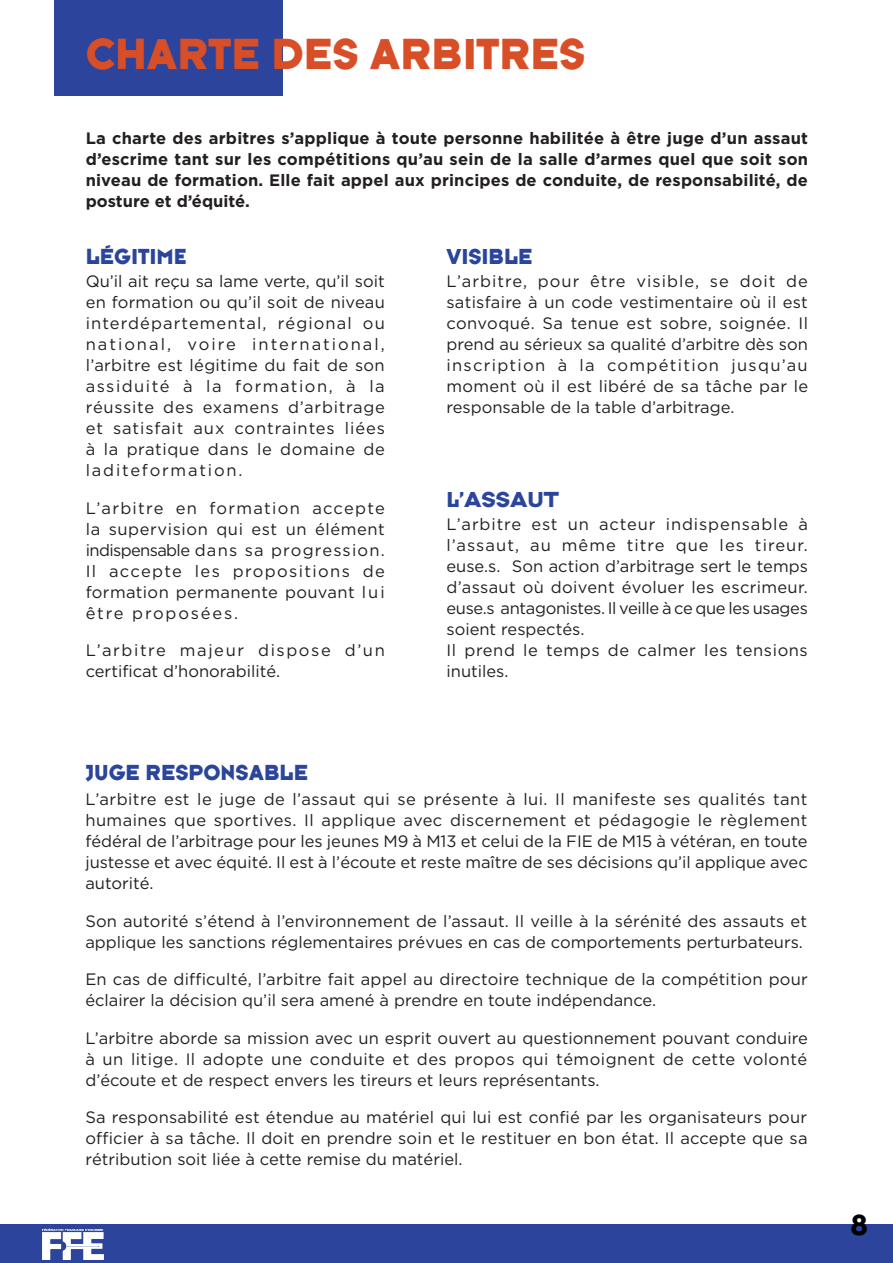
<style>
.page{position:relative;width:893px;height:1263px;background:#fff}
.page>*{position:absolute;margin:0;border:0;box-sizing:border-box;transform-origin:0 0}
.t1{font:45px "Typeface Six";color:#d84e27}
.t2{font:30px "Typeface Six";color:#000001}
.t3{font:22.5px "Typeface Six";color:#2b459b}
.t4{font:16.5px/21px "Gotham";letter-spacing:.01em;color:#231f20}
.t5{font:700 16.5px/21px "Gotham";letter-spacing:.015em;color:#231f20}
.t6{font:16.5px "Gotham";letter-spacing:.03em;color:#231f20}
.t7{font:16.5px/21px "Gotham";letter-spacing:-.02em;color:#231f20}
.t8{font:16.5px "Gotham";letter-spacing:.035em;color:#231f20}
.t9{font:16.5px "Gotham";letter-spacing:.08em;color:#231f20}
.t10{font:16.5px/21px "Gotham";letter-spacing:.04em;color:#231f20}
.t11{font:16.5px "Gotham";letter-spacing:.06em;color:#231f20}
.t12{font:16.5px "Gotham";letter-spacing:.055em;color:#231f20}
.t13{font:16.5px "Gotham";letter-spacing:.05em;color:#231f20}
.t14{font:16.5px "Gotham";letter-spacing:.11em;color:#231f20}
.t15{font:16.5px "Gotham";letter-spacing:.045em;color:#231f20}
.t16{font:16.5px "Gotham";letter-spacing:.12em;color:#231f20}
.t17{font:16.5px "Gotham";letter-spacing:.085em;color:#231f20}
.t18{font:16.5px "Gotham";letter-spacing:.095em;color:#231f20}
.t19{font:16.5px "Gotham";letter-spacing:.09em;color:#231f20}
</style>
<div class="page">
<div style="left:54px;top:0;width:228px;height:95px;background:#2d449c"></div>
<div style="left:0;top:1225px;width:893px;height:38px;background:#2d449c"></div>
<img style="left:43px;top:1228px;width:61px;height:31px">
<p class="t1" style="left:86px;top:26px;width:501px">CHARTE DES ARBITRES</p>
<p class="t5" style="left:86px;top:127px;width:724px">La charte des arbitres s’applique à toute personne habilitée à être juge d’un assaut</p>
<p class="t5" style="left:86px;top:148px;width:724px">d’escrime tant sur les compétitions qu’au sein de la salle d’armes quel que soit son niveau de formation. Elle fait appel aux principes de conduite, de responsabilité, de</p>
<p class="t5" style="left:86px;top:190px;width:166px">posture et d’équité.</p>
<p class="t3" style="left:446px;top:243px;width:88px">VISIBLE</p>
<p class="t11" style="left:446px;top:272px;width:363px">L’arbitre, pour être visible, se doit de</p>
<p class="t4" style="left:446px;top:291px;width:363px;text-align:justify">satisfaire à un code vestimentaire où il est convoqué. Sa tenue est sobre, soignée. Il prend au sérieux sa qualité d’arbitre dès son</p>
<p class="t9" style="left:446px;top:356px;width:363px">inscription à la compétition jusqu’au</p>
<p class="t4" style="left:446px;top:375px;width:363px">moment où il est libéré de sa tâche par le</p>
<p class="t4" style="left:446px;top:396px;width:289px">responsable de la table d’arbitrage.</p>
<p class="t3" style="left:86px;top:243px;width:102px">LÉGITIME</p>
<p class="t4" style="left:86px;top:270px;width:301px;text-align:justify">Qu’il ait reçu sa lame verte, qu’il soit en formation ou qu’il soit de niveau interdépartemental, régional ou</p>
<p class="t16" style="left:86px;top:335px;width:301px">national, voire international,</p>
<p class="t4" style="left:86px;top:354px;width:301px">l’arbitre est légitime du fait de son</p>
<p class="t19" style="left:86px;top:377px;width:301px">assiduité à la formation, à la</p>
<p class="t15" style="left:86px;top:398px;width:301px">réussite des examens d’arbitrage</p>
<p class="t10" style="left:86px;top:417px;width:301px">et satisfait aux contraintes liées à la pratique dans le domaine de</p>
<p class="t14" style="left:86px;top:461px;width:158px">laditeformation.</p>
<p class="t9" style="left:86px;top:499px;width:301px">L’arbitre en formation accepte</p>
<p class="t8" style="left:86px;top:520px;width:301px">la supervision qui est un élément</p>
<p class="t13" style="left:86px;top:541px;width:301px">indispensable dans sa progression.</p>
<p class="t17" style="left:86px;top:562px;width:301px">Il accepte les propositions de</p>
<p class="t4" style="left:86px;top:581px;width:301px">formation permanente pouvant lui</p>
<p class="t14" style="left:86px;top:604px;width:154px">être proposées.</p>
<p class="t18" style="left:86px;top:641px;width:301px">L’arbitre majeur dispose d’un</p>
<p class="t4" style="left:86px;top:660px;width:196px">certificat d’honorabilité.</p>
<p class="t3" style="left:446px;top:485px;width:114px">L’ASSAUT</p>
<p class="t12" style="left:446px;top:515px;width:363px">L’arbitre est un acteur indispensable à</p>
<p class="t4" style="left:446px;top:534px;width:363px">l’assaut, au même titre que les tireur. euse.s. Son action d’arbitrage sert le temps</p>
<p class="t7" style="left:446px;top:576px;width:363px">d’assaut où doivent évoluer les escrimeur. euse.s antagonistes. Il veille à ce que les usages</p>
<p class="t4" style="left:446px;top:618px;width:139px">soient respectés.</p>
<p class="t8" style="left:446px;top:641px;width:363px">Il prend le temps de calmer les tensions</p>
<p class="t4" style="left:446px;top:660px;width:64px">inutiles.</p>
<p class="t3" style="left:86px;top:758px;width:224px">JUGE RESPONSABLE</p>
<p class="t6" style="left:85px;top:790px;width:724px">L’arbitre est le juge de l’assaut qui se présente à lui. Il manifeste ses qualités tant</p>
<p class="t6" style="left:85px;top:811px;width:724px">humaines que sportives. Il applique avec discernement et pédagogie le règlement</p>
<p class="t4" style="left:85px;top:831px;width:724px">fédéral de l’arbitrage pour les jeunes M9 à M13 et celui de la FIE de M15 à vétéran, en toute</p>
<p class="t4" style="left:85px;top:852px;width:724px">justesse et avec équité. Il est à l’écoute et reste maître de ses décisions qu’il applique avec</p>
<p class="t4" style="left:85px;top:873px;width:70px">autorité.</p>
<p class="t4" style="left:85px;top:910px;width:723px">Son autorité s’étend à l’environnement de l’assaut. Il veille à la sérénité des assauts et</p>
<p class="t4" style="left:85px;top:931px;width:719px">applique les sanctions réglementaires prévues en cas de comportements perturbateurs.</p>
<p class="t4" style="left:85px;top:969px;width:724px">En cas de difficulté, l’arbitre fait appel au directoire technique de la compétition pour</p>
<p class="t4" style="left:85px;top:990px;width:572px">éclairer la décision qu’il sera amené à prendre en toute indépendance.</p>
<p class="t4" style="left:85px;top:1027px;width:724px">L’arbitre aborde sa mission avec un esprit ouvert au questionnement pouvant conduire à un litige. Il adopte une conduite et des propos qui témoignent de cette volonté</p>
<p class="t4" style="left:85px;top:1069px;width:516px">d’écoute et de respect envers les tireurs et leurs représentants.</p>
<p class="t4" style="left:85px;top:1107px;width:724px">Sa responsabilité est étendue au matériel qui lui est confié par les organisateurs pour officier à sa tâche. Il doit en prendre soin et le restituer en bon état. Il accepte que sa</p>
<p class="t4" style="left:85px;top:1149px;width:379px">rétribution soit liée à cette remise du matériel.</p>
<p class="t2" style="left:851px;top:1206px;width:18px">8</p>
</div>
